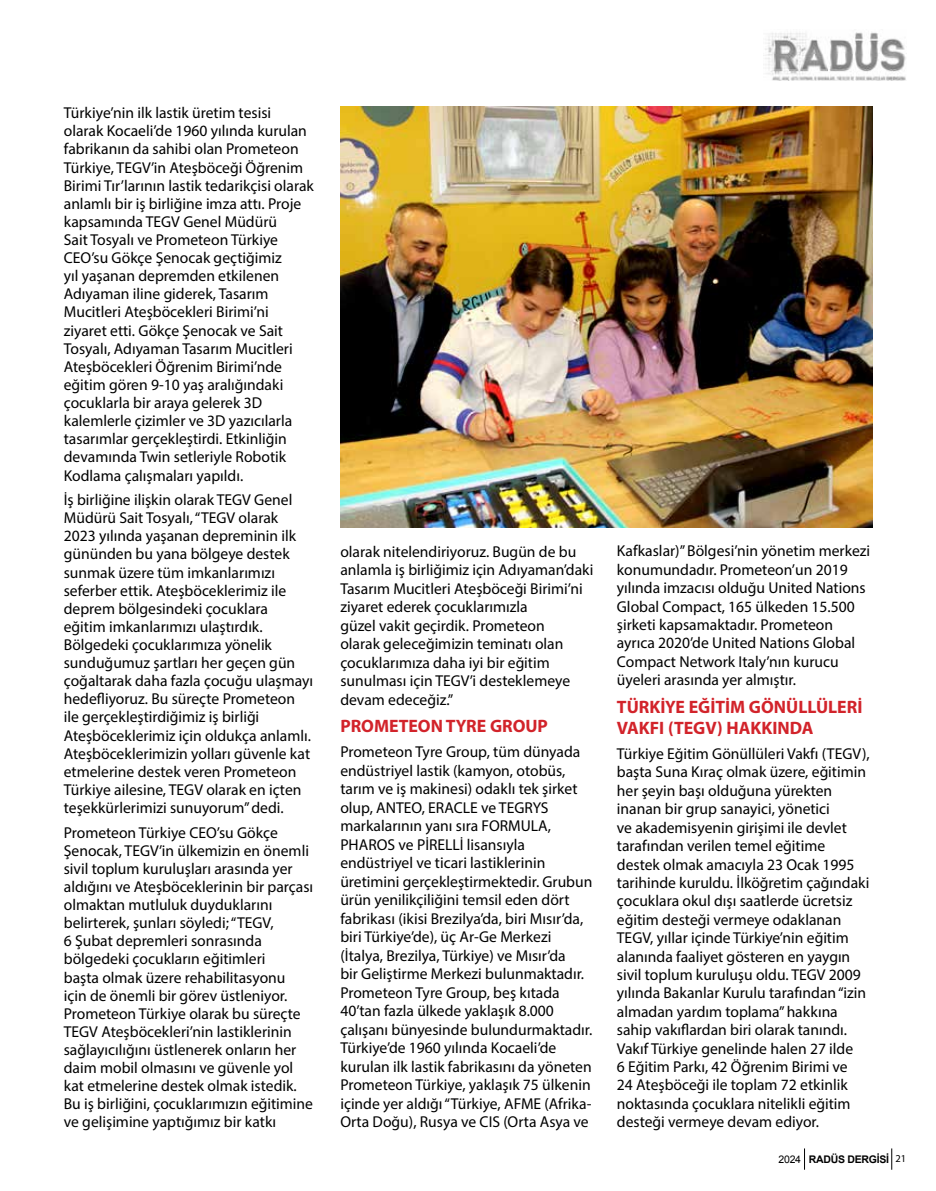
<style>
.page{position:relative;width:936px;height:1191px;background:#fff}
.page>*{position:absolute;margin:0;border:0;box-sizing:border-box;transform-origin:0 0}
.t1{font:700 18px/21.5px "Myriad Pro";color:#d2232a}
.t2{font:15.75px/18.5px "Myriad Pro";color:#000}
.t3{font:700 10.5px "Arial";letter-spacing:-.025em;color:#000}
.s1{font-weight:400}
.s2{font-family:"Myriad Pro";font-weight:400}
</style>
<div class="page">
<svg style="left:891px;top:1148px;width:1px;height:21px"></svg>
<svg style="left:804px;top:1148px;width:1px;height:21px"></svg>
<img style="left:763px;top:32px;width:143px;height:49px">
<img style="left:340px;top:106px;width:532px;height:421px">
<p class="t2" style="left:64px;top:104px;width:251px">Türkiye’nin ilk lastik üretim tesisi olarak Kocaeli’de 1960 yılında kurulan fabrikanın da sahibi olan Prometeon Türkiye, TEGV’in Ateşböceği Öğrenim Birimi Tır’larının lastik tedarikçisi olarak anlamlı bir iş birliğine imza attı. Proje kapsamında TEGV Genel Müdürü<br>Sait Tosyalı ve Prometeon Türkiye CEO’su Gökçe Şenocak geçtiğimiz<br>yıl yaşanan depremden etkilenen Adıyaman iline giderek, Tasarım Mucitleri Ateşböcekleri Birimi’ni ziyaret etti. Gökçe Şenocak ve Sait Tosyalı, Adıyaman Tasarım Mucitleri Ateşböcekleri Öğrenim Birimi’nde eğitim gören 9-10 yaş aralığındaki çocuklarla bir araya gelerek 3D kalemlerle çizimler ve 3D yazıcılarla tasarımlar gerçekleştirdi. Etkinliğin devamında Twin setleriyle Robotik Kodlama çalışmaları yapıldı.</p>
<p class="t2" style="left:64px;top:490px;width:251px">İş birliğine ilişkin olarak TEGV Genel Müdürü Sait Tosyalı, “TEGV olarak 2023 yılında yaşanan depreminin ilk gününden bu yana bölgeye destek sunmak üzere tüm imkanlarımızı seferber ettik. Ateşböceklerimiz ile deprem bölgesindeki çocuklara eğitim imkanlarımızı ulaştırdık.<br>Bölgedeki çocuklarımıza yönelik sunduğumuz şartları her geçen gün çoğaltarak daha fazla çocuğu ulaşmayı hedefliyoruz. Bu süreçte Prometeon ile gerçekleştirdiğimiz iş birliği Ateşböceklerimiz için oldukça anlamlı.<br>Ateşböceklerimizin yolları güvenle kat etmelerine destek veren Prometeon Türkiye ailesine, TEGV olarak en içten teşekkürlerimizi sunuyorum” dedi.</p>
<p class="t2" style="left:64px;top:823px;width:251px">Prometeon Türkiye CEO’su Gökçe Şenocak, TEGV’in ülkemizin en önemli sivil toplum kuruluşları arasında yer aldığını ve Ateşböceklerinin bir parçası olmaktan mutluluk duyduklarını belirterek, şunları söyledi; “TEGV,<br>6 Şubat depremleri sonrasında bölgedeki çocukların eğitimleri<br>başta olmak üzere rehabilitasyonu<br>için de önemli bir görev üstleniyor.<br>Prometeon Türkiye olarak bu süreçte TEGV Ateşböcekleri’nin lastiklerinin sağlayıcılığını üstlenerek onların her daim mobil olmasını ve güvenle yol kat etmelerine destek olmak istedik.<br>Bu iş birliğini, çocuklarımızın eğitimine ve gelişimine yaptığımız bir katkı</p>
<p class="t2" style="left:340px;top:542px;width:254px">olarak nitelendiriyoruz. Bugün de bu anlamla iş birliğimiz için Adıyaman’daki Tasarım Mucitleri Ateşböceği Birimi’ni ziyaret ederek çocuklarımızla<br>güzel vakit geçirdik. Prometeon<br>olarak geleceğimizin teminatı olan çocuklarımıza daha iyi bir eğitim sunulması için TEGV’i desteklemeye devam edeceğiz.”</p>
<p class="t1" style="left:340px;top:715px;width:209px">PROMETEON TYRE GROUP</p>
<p class="t2" style="left:340px;top:742px;width:253px">Prometeon Tyre Group, tüm dünyada endüstriyel lastik (kamyon, otobüs, tarım ve iş makinesi) odaklı tek şirket olup, ANTEO, ERACLE ve TEGRYS markalarının yanı sıra FORMULA, PHAROS ve PİRELLİ lisansıyla endüstriyel ve ticari lastiklerinin üretimini gerçekleştirmektedir. Grubun ürün yenilikçiliğini temsil eden dört fabrikası (ikisi Brezilya’da, biri Mısır’da, biri Türkiye’de), üç Ar-Ge Merkezi (İtalya, Brezilya, Türkiye) ve Mısır’da<br>bir Geliştirme Merkezi bulunmaktadır.<br>Prometeon Tyre Group, beş kıtada 40’tan fazla ülkede yaklaşık 8.000 çalışanı bünyesinde bulundurmaktadır.<br>Türkiye’de 1960 yılında Kocaeli’de kurulan ilk lastik fabrikasını da yöneten Prometeon Türkiye, yaklaşık 75 ülkenin içinde yer aldığı “Türkiye, AFME (Afrika-Orta Doğu), Rusya ve CIS (Orta Asya ve</p>
<p class="t2" style="left:617px;top:541px;width:255px">Kafkaslar)” Bölgesi’nin yönetim merkezi konumundadır. Prometeon’un 2019 yılında imzacısı olduğu United Nations Global Compact, 165 ülkeden 15.500 şirketi kapsamaktadır. Prometeon ayrıca 2020’de United Nations Global Compact Network Italy’nın kurucu üyeleri arasında yer almıştır.</p>
<p class="t1" style="left:617px;top:695px;width:247px">TÜRKİYE EĞİTİM GÖNÜLLÜLERİ<br>VAKFI (TEGV) HAKKINDA</p>
<p class="t2" style="left:617px;top:744px;width:254px">Türkiye Eğitim Gönüllüleri Vakfı (TEGV), başta Suna Kıraç olmak üzere, eğitimin her şeyin başı olduğuna yürekten inanan bir grup sanayici, yönetici<br>ve akademisyenin girişimi ile devlet tarafından verilen temel eğitime destek olmak amacıyla 23 Ocak 1995 tarihinde kuruldu. İlköğretim çağındaki çocuklara okul dışı saatlerde ücretsiz eğitim desteği vermeye odaklanan TEGV, yıllar içinde Türkiye’nin eğitim alanında faaliyet gösteren en yaygın sivil toplum kuruluşu oldu. TEGV 2009 yılında Bakanlar Kurulu tarafından “izin almadan yardım toplama” hakkına sahip vakıflardan biri olarak tanındı.<br>Vakıf Türkiye genelinde halen 27 ilde<br>6 Eğitim Parkı, 42 Öğrenim Birimi ve<br>24 Ateşböceği ile toplam 72 etkinlik noktasında çocuklara nitelikli eğitim desteği vermeye devam ediyor.</p>
<p class="t3" style="left:778px;top:1152px;width:129px"><span class="s1">2024</span> RADÜS DERGİSİ <span class="s2">21</span></p>
</div>
